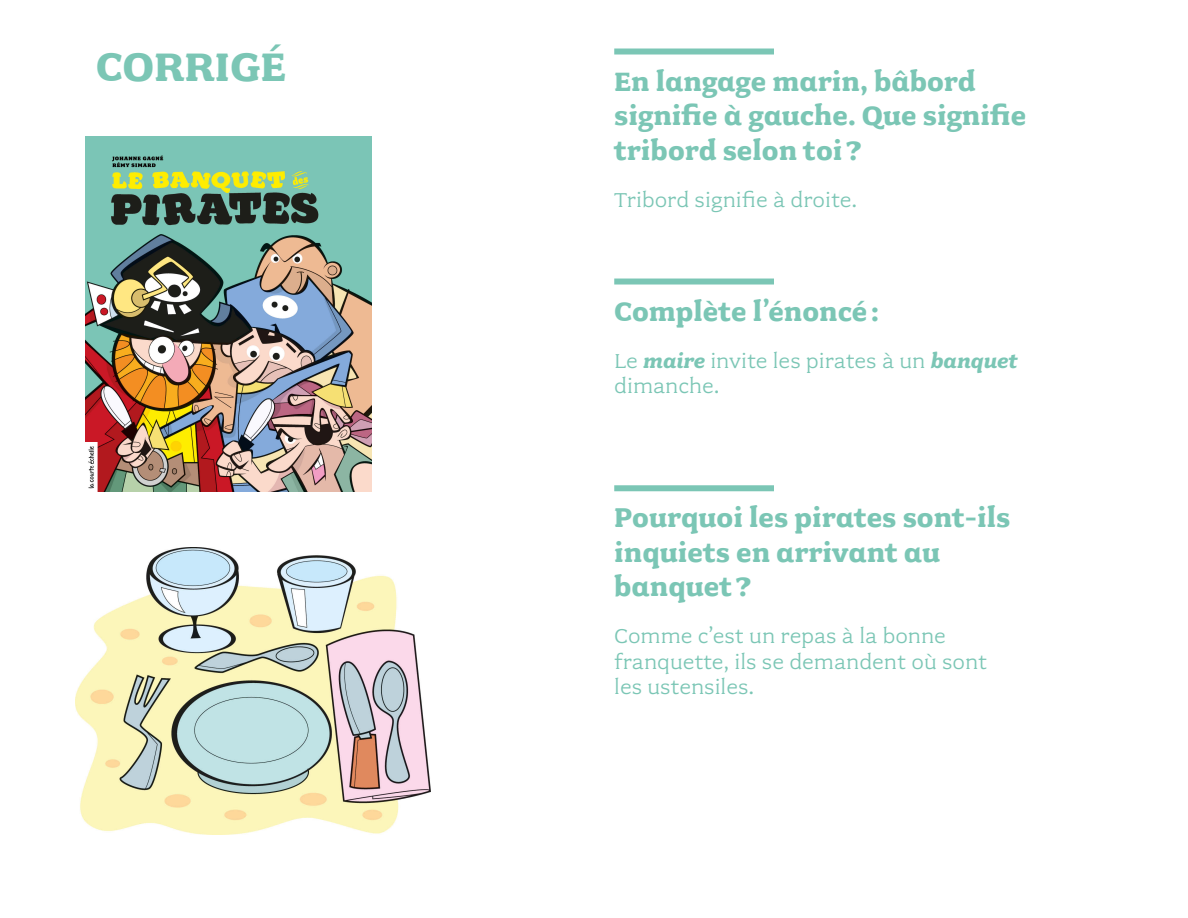
<style>
.page{position:relative;width:1188px;height:918px;background:#fff}
.page>*{position:absolute;margin:0;border:0;box-sizing:border-box;transform-origin:0 0}
.t1{font:45px "Fairplex Wide Bold Alta";color:#7bc6b5}
.t2{font:30px/34.5px "Fairplex Wide Bold Alta";color:#7bc6b5}
.t3{font:22.5px/25.5px "Fairplex Wide";color:#7bc6b5}
.s1{font-weight:700;font-style:italic}
</style>
<div class="page">
<img style="left:86px;top:137px;width:285px;height:355px">
<div style="left:614px;top:485px;width:160px;height:6px;background:#7bc6b5"></div>
<div style="left:614px;top:279px;width:160px;height:6px;background:#7bc6b5"></div>
<div style="left:614px;top:49px;width:160px;height:6px;background:#7bc6b5"></div>
<img style="left:76px;top:548px;width:354px;height:287px">
<h1 class="t1" style="left:96px;top:41px;width:192px">CORRIGÉ</h1>
<p class="t2" style="left:614px;top:63px;width:413px">En langage marin, bâbord signifie à gauche. Que signifie tribord selon toi?</p>
<p class="t3" style="left:614px;top:187px;width:244px">Tribord signifie à droite.</p>
<p class="t2" style="left:614px;top:293px;width:266px">Complète l’énoncé:</p>
<p class="t3" style="left:614px;top:348px;width:405px">Le <span class="s1">maire</span> invite les pirates à un <span class="s1">banquet </span>dimanche.</p>
<p class="t2" style="left:614px;top:500px;width:398px">Pourquoi les pirates sont-ils inquiets en arrivant au banquet?</p>
<p class="t3" style="left:614px;top:623px;width:375px">Comme c’est un repas à la bonne franquette, ils se demandent où sont les ustensiles.</p>
</div>
